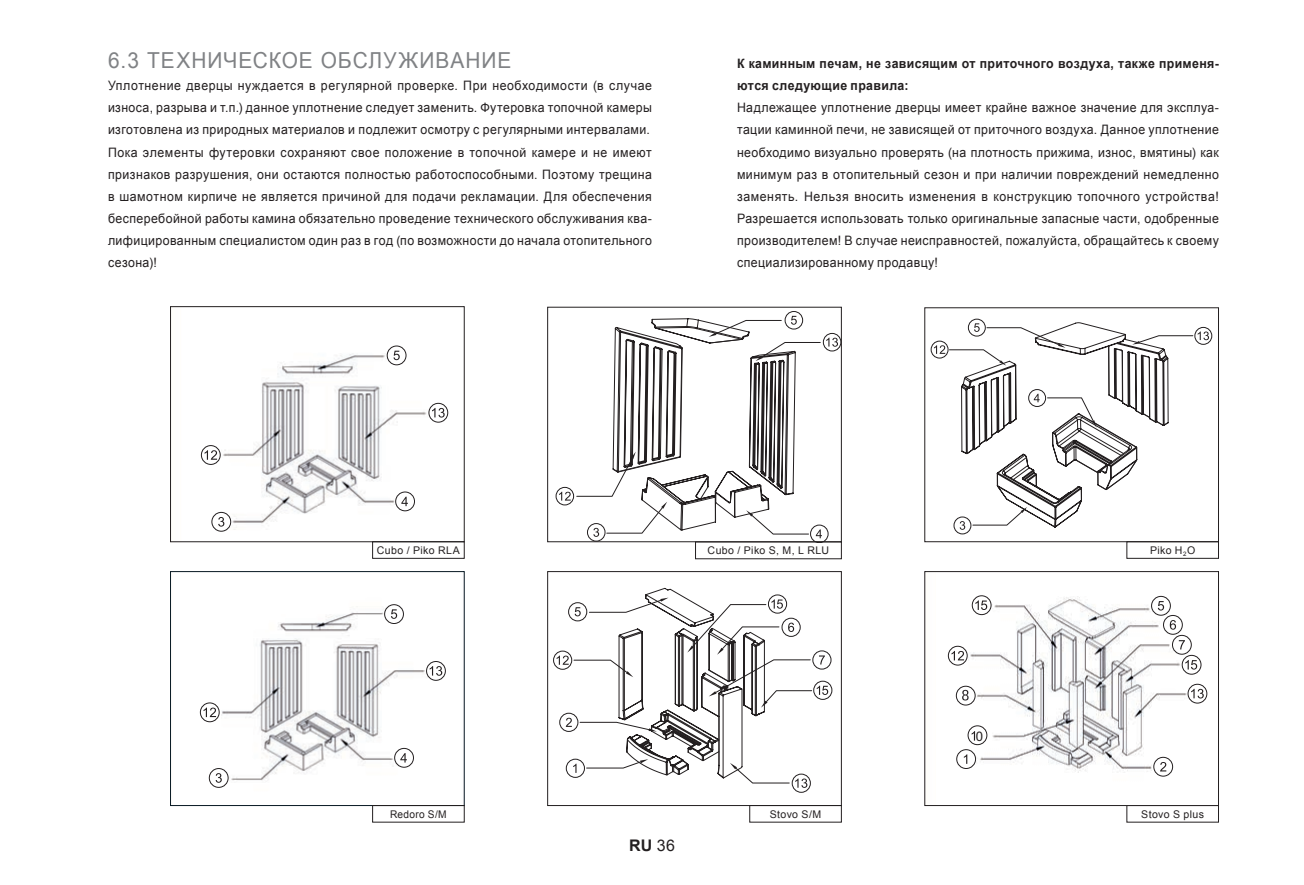
<style>
.page{position:relative;width:1304px;height:885px;background:#fff}
.page>*{position:absolute;margin:0;border:0;box-sizing:border-box;transform-origin:0 0}
.t1{font:22px "Arial";letter-spacing:.045em;color:#808285;scale:.95 1}
.t2{font:700 16px "Arial";color:#231f20}
.t3{font:13.2px "Arial";color:#231f20}
.t4{font:13px/22.2px "Arial";letter-spacing:.035em;color:#231f20;scale:.95 1}
.t5{font:700 13px/22.2px "Arial";letter-spacing:.03em;color:#231f20;scale:.95 1}
.t6{font:10.6px "Arial";letter-spacing:.035em;color:#231f20}
.t7{font:10.6px "Arial";letter-spacing:.035em;color:#231f20;scale:.96 1}
.s1{font-weight:400}
</style>
<div class="page">
<svg style="left:785px;top:311px;width:18px;height:18px"></svg>
<div style="left:785px;top:311px;width:18px;height:18px;border:1px solid #231f20;border-radius:50%"></div>
<div style="left:823px;top:333px;width:18px;height:18px;border:1px solid #231f20;border-radius:50%"></div>
<div style="left:587px;top:523px;width:18px;height:18px;border:1px solid #231f20;border-radius:50%"></div>
<div style="left:556px;top:487px;width:18px;height:18px;border:1px solid #231f20;border-radius:50%"></div>
<svg style="left:559px;top:316px;width:279px;height:222px"></svg>
<div style="left:547px;top:307px;width:295px;height:235px;border:1px solid #231f20"></div>
<div style="left:695px;top:541px;width:147px;height:18px;border:1px solid #231f20"></div>
<div style="left:954px;top:516px;width:17px;height:18px;border:1px solid #231f20;border-radius:50%"></div>
<div style="left:931px;top:341px;width:17px;height:17px;border:1px solid #231f20;border-radius:50%"></div>
<div style="left:1195px;top:327px;width:17px;height:17px;border:1px solid #231f20;border-radius:50%"></div>
<svg style="left:934px;top:318px;width:275px;height:211px"></svg>
<div style="left:924px;top:307px;width:295px;height:235px;border:1px solid #231f20"></div>
<div style="left:749px;top:805px;width:93px;height:17px;border:1px solid #231f20"></div>
<svg style="left:792px;top:774px;width:18px;height:18px"></svg>
<div style="left:792px;top:773px;width:19px;height:19px;border:1px solid #231f20;border-radius:50%"></div>
<div style="left:813px;top:681px;width:19px;height:18px;border:1px solid #231f20;border-radius:50%"></div>
<div style="left:813px;top:650px;width:18px;height:19px;border:1px solid #231f20;border-radius:50%"></div>
<div style="left:553px;top:650px;width:19px;height:19px;border:1px solid #231f20;border-radius:50%"></div>
<svg style="left:557px;top:588px;width:271px;height:199px"></svg>
<div style="left:547px;top:571px;width:295px;height:234px;border:1px solid #231f20"></div>
<div style="left:1126px;top:805px;width:93px;height:17px;border:1px solid #231f20"></div>
<img style="left:947px;top:595px;width:261px;height:182px">
<div style="left:1152px;top:596px;width:18px;height:19px;background:#fff;border-radius:50%"></div>
<div style="left:1151px;top:596px;width:20px;height:19px;border:1px solid #231f20;border-radius:50%"></div>
<svg style="left:1158px;top:601px;width:6px;height:9px"></svg>
<svg style="left:1188px;top:684px;width:19px;height:19px"></svg>
<div style="left:1188px;top:684px;width:19px;height:19px;border:1px solid #231f20;border-radius:50%"></div>
<svg style="left:1191px;top:688px;width:13px;height:10px"></svg>
<svg style="left:1182px;top:655px;width:19px;height:19px"></svg>
<div style="left:1182px;top:655px;width:19px;height:19px;border:1px solid #231f20;border-radius:50%"></div>
<svg style="left:1185px;top:660px;width:12px;height:9px"></svg>
<svg style="left:957px;top:749px;width:19px;height:19px"></svg>
<div style="left:956px;top:749px;width:20px;height:19px;border:1px solid #231f20;border-radius:50%"></div>
<svg style="left:964px;top:754px;width:3px;height:9px"></svg>
<svg style="left:1163px;top:615px;width:19px;height:19px"></svg>
<div style="left:1163px;top:615px;width:20px;height:19px;border:1px solid #231f20;border-radius:50%"></div>
<svg style="left:1170px;top:620px;width:6px;height:9px"></svg>
<div style="left:1172px;top:635px;width:19px;height:19px;background:#fff;border-radius:50%"></div>
<div style="left:1172px;top:635px;width:19px;height:19px;border:1px solid #231f20;border-radius:50%"></div>
<svg style="left:1179px;top:640px;width:6px;height:9px"></svg>
<svg style="left:1154px;top:757px;width:19px;height:19px"></svg>
<div style="left:1154px;top:757px;width:19px;height:19px;border:1px solid #231f20;border-radius:50%"></div>
<svg style="left:1160px;top:761px;width:6px;height:10px"></svg>
<svg style="left:948px;top:646px;width:19px;height:19px"></svg>
<div style="left:948px;top:646px;width:19px;height:19px;border:1px solid #231f20;border-radius:50%"></div>
<svg style="left:951px;top:651px;width:13px;height:9px"></svg>
<svg style="left:972px;top:595px;width:19px;height:19px"></svg>
<div style="left:972px;top:595px;width:19px;height:19px;border:1px solid #231f20;border-radius:50%"></div>
<svg style="left:975px;top:600px;width:12px;height:10px"></svg>
<svg style="left:968px;top:725px;width:19px;height:19px"></svg>
<div style="left:968px;top:725px;width:19px;height:19px;border:1px solid #231f20;border-radius:50%"></div>
<svg style="left:972px;top:731px;width:3px;height:9px"></svg>
<svg style="left:956px;top:686px;width:19px;height:19px"></svg>
<div style="left:956px;top:686px;width:19px;height:19px;border:1px solid #231f20;border-radius:50%"></div>
<svg style="left:962px;top:689px;width:7px;height:11px"></svg>
<div style="left:924px;top:571px;width:295px;height:234px;border:1px solid #231f20"></div>
<img style="left:200px;top:345px;width:249px;height:187px">
<div style="left:396px;top:492px;width:18px;height:18px;background:#fff;border-radius:50%"></div>
<div style="left:395px;top:491px;width:20px;height:20px;border:1px solid #231f20;border-radius:50%"></div>
<svg style="left:401px;top:496px;width:7px;height:10px"></svg>
<div style="left:387px;top:346px;width:19px;height:19px;background:#fff;border-radius:50%"></div>
<div style="left:387px;top:346px;width:19px;height:19px;border:1px solid #231f20;border-radius:50%"></div>
<svg style="left:393px;top:350px;width:7px;height:10px"></svg>
<svg style="left:429px;top:403px;width:19px;height:19px"></svg>
<div style="left:429px;top:403px;width:19px;height:19px;border:1px solid #231f20;border-radius:50%"></div>
<svg style="left:432px;top:408px;width:13px;height:9px"></svg>
<div style="left:212px;top:512px;width:19px;height:19px;background:#fff;border-radius:50%"></div>
<div style="left:212px;top:512px;width:19px;height:19px;border:1px solid #231f20;border-radius:50%"></div>
<svg style="left:218px;top:517px;width:6px;height:9px"></svg>
<svg style="left:201px;top:445px;width:19px;height:19px"></svg>
<div style="left:201px;top:445px;width:19px;height:19px;border:1px solid #231f20;border-radius:50%"></div>
<svg style="left:205px;top:450px;width:12px;height:9px"></svg>
<div style="left:170px;top:306px;width:295px;height:236px;border:1px solid #231f20"></div>
<div style="left:372px;top:541px;width:93px;height:17px;border:1px solid #231f20"></div>
<img style="left:199px;top:604px;width:247px;height:184px">
<div style="left:385px;top:604px;width:18px;height:19px;background:#fff;border-radius:50%"></div>
<div style="left:384px;top:604px;width:20px;height:19px;border:1px solid #231f20;border-radius:50%"></div>
<svg style="left:391px;top:609px;width:6px;height:9px"></svg>
<svg style="left:427px;top:661px;width:18px;height:19px"></svg>
<div style="left:426px;top:661px;width:20px;height:19px;border:1px solid #231f20;border-radius:50%"></div>
<svg style="left:430px;top:666px;width:12px;height:9px"></svg>
<svg style="left:200px;top:702px;width:19px;height:19px"></svg>
<div style="left:200px;top:702px;width:19px;height:20px;border:1px solid #231f20;border-radius:50%"></div>
<svg style="left:204px;top:707px;width:12px;height:10px"></svg>
<div style="left:395px;top:748px;width:18px;height:19px;background:#fff;border-radius:50%"></div>
<div style="left:394px;top:748px;width:20px;height:19px;border:1px solid #231f20;border-radius:50%"></div>
<svg style="left:400px;top:753px;width:7px;height:9px"></svg>
<div style="left:209px;top:768px;width:19px;height:19px;background:#fff;border-radius:50%"></div>
<div style="left:209px;top:768px;width:19px;height:19px;border:1px solid #231f20;border-radius:50%"></div>
<svg style="left:216px;top:773px;width:6px;height:9px"></svg>
<div style="left:170px;top:571px;width:295px;height:234px;border:1px solid #071822"></div>
<div style="left:372px;top:805px;width:93px;height:17px;border:1px solid #231f20"></div>
<h1 class="t1" style="left:108px;top:46px;width:426px">6.3 ТЕХНИЧЕСКОЕ ОБСЛУЖИВАНИЕ</h1>
<p class="t4" style="left:108px;top:75px;width:574px">Уплотнение дверцы нуждается в регулярной проверке. При необходимости (в случае износа, разрыва и т.п.) данное уплотнение следует заменить. Футеровка топочной камеры изготовлена из природных материалов и подлежит осмотру с регулярными интервалами.<br>Пока элементы футеровки сохраняют свое положение в топочной камере и не имеют признаков разрушения, они остаются полностью работоспособными. Поэтому трещина в шамотном кирпиче не является причиной для подачи рекламации. Для обеспечения бесперебойной работы камина обязательно проведение технического обслуживания ква&shy;лифицированным специалистом один раз в год (по возможности до начала отопительного сезона)!</p>
<p class="t5" style="left:737px;top:53px;width:509px">К каминным печам, не зависящим от приточного воздуха, также применя&shy;ются следующие правила:</p>
<p class="t4" style="left:737px;top:97px;width:509px;text-align:justify">Надлежащее уплотнение дверцы имеет крайне важное значение для эксплуа&shy;тации каминной печи, не зависящей от приточного воздуха. Данное уплотнение необходимо визуально проверять (на плотность прижима, износ, вмятины) как минимум раз в отопительный сезон и при наличии повреждений немедленно заменять. Нельзя вносить изменения в конструкцию топочного устройства!<br>Разрешается использовать только оригинальные запасные части, одобренные производителем! В случае неисправностей, пожалуйста, обращайтесь к своему специализированному продавцу!</p>
<p class="t6" style="left:377px;top:543px;width:84px">Cubo / Piko RLA</p>
<p class="t7" style="left:390px;top:806px;width:61px">Redoro S/M</p>
<p class="t6" style="left:708px;top:543px;width:123px">Cubo / Piko S, M, L RLU</p>
<p class="t6" style="left:1150px;top:543px;width:47px">Piko H<sub>2</sub>O</p>
<p class="t2" style="left:629px;top:834px;width:47px">RU <span class="s1">36</span></p>
<p class="t3" style="left:976px;top:727px;width:9px">0</p>
<p class="t6" style="left:770px;top:806px;width:53px">Stovo S/M</p>
<p class="t6" style="left:1141px;top:806px;width:64px">Stovo S plus</p>
</div>
